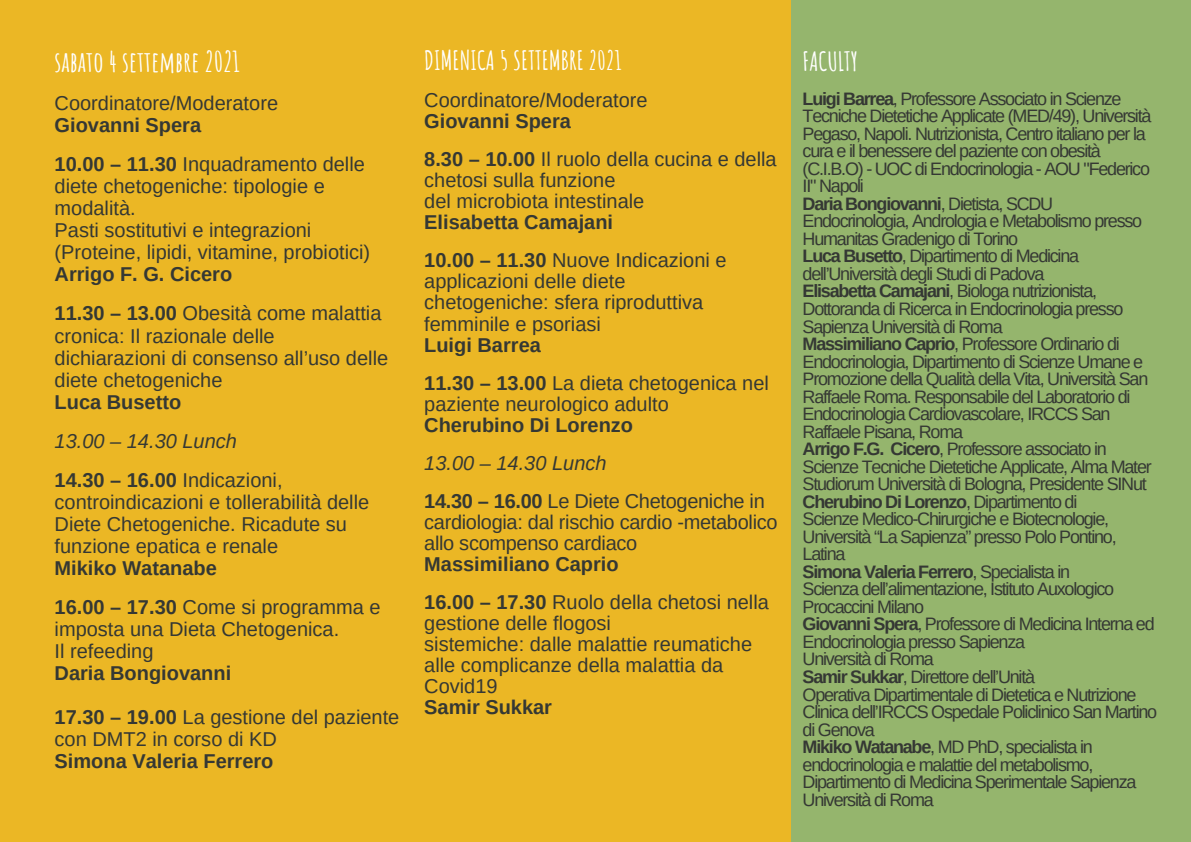
<style>
.page{position:relative;width:1191px;height:842px;background:#fff}
.page>*{position:absolute;margin:0;border:0;box-sizing:border-box;transform-origin:0 0}
.t1{font:700 28px "Amatic SC";color:#fff}
.t2{font:700 26px "Amatic SC";color:#fff}
.t3{font:20px/22px "Arimo";color:#353834}
.t4{font:700 20px/38px "Arimo";color:#353834}
.t5{font:italic 20px/39px "Arimo";color:#353834}
.t6{font:18px/17.6px "Arimo";letter-spacing:-.07em;color:#353834}
.s1{font-weight:400}
.s2{font-weight:700;font-style:normal}
.s3{font-style:normal}
.s4{font-weight:700}
.s5{font-style:italic}
</style>
<div class="page">
<div style="left:0;top:0;width:1191px;height:841px;background:#ebb725"></div>
<div style="left:791px;top:0;width:400px;height:841px;background:#95b56d"></div>
<h1 class="t1" style="left:55px;top:44px;width:187px">sabato 4 settembre 2021</h1>
<p class="t3" style="left:55px;top:92px;width:225px">Coordinatore/Moderatore</p>
<p class="t4" style="left:55px;top:106px;width:312px;line-height:39px">Giovanni Spera<br>10.00 – 11.30 <span class="s1">Inquadramento delle</span></p>
<p class="t3" style="left:55px;top:175px;width:317px">diete chetogeniche: tipologie e modalità.<br>Pasti sostitutivi e integrazioni (Proteine, lipidi, vitamine, probiotici)</p>
<p class="t4" style="left:55px;top:255px;width:328px;line-height:39px">Arrigo F. G. Cicero<br>11.30 – 13.00 <span class="s1">Obesità come malattia</span></p>
<p class="t3" style="left:55px;top:324px;width:335px">cronica: Il razionale delle dichiarazioni di consenso all’uso delle diete chetogeniche</p>
<p class="t4" style="left:55px;top:382px;width:128px">Luca Busetto</p>
<p class="t5" style="left:55px;top:421px;width:230px">13.00 – 14.30 Lunch<br><span class="s2">14.30 – 16.00</span> <span class="s3">Indicazioni,</span></p>
<p class="t3" style="left:55px;top:491px;width:316px">controindicazioni e tollerabilità delle<br>Diete Chetogeniche. Ricadute su funzione epatica e renale</p>
<p class="t4" style="left:55px;top:548px;width:327px;line-height:39px">Mikiko Watanabe<br>16.00 – 17.30 <span class="s1">Come si programma e</span></p>
<p class="t3" style="left:55px;top:618px;width:286px">imposta una Dieta Chetogenica.<br>Il refeeding</p>
<p class="t4" style="left:55px;top:654px;width:178px">Daria Bongiovanni</p>
<p class="t3" style="left:55px;top:706px;width:346px"><span class="s4">17.30 – 19.00</span> La gestione del paziente con DMT2 in corso di KD</p>
<p class="t4" style="left:55px;top:742px;width:220px">Simona Valeria Ferrero</p>
<h2 class="t2" style="left:424px;top:44px;width:199px">DIMENICA 5 SETTEMBRE 2021</h2>
<p class="t3" style="left:424px;top:89px;width:225px">Coordinatore/Moderatore</p>
<p class="t3" style="left:424px;top:102px;width:354px;line-height:38px"><span class="s4">Giovanni Spera<br>8.30 – 10.00</span> Il ruolo della cucina e della</p>
<p class="t3" style="left:424px;top:170px;width:222px;line-height:21px">chetosi sulla funzione del microbiota intestinale</p>
<p class="t4" style="left:424px;top:203px;width:304px">Elisabetta Camajani<br>10.00 – 11.30 <span class="s1">Nuove Indicazioni e</span></p>
<p class="t3" style="left:424px;top:271px;width:281px;line-height:21px">applicazioni delle diete chetogeniche: sfera riproduttiva femminile e psoriasi</p>
<p class="t4" style="left:424px;top:325px;width:346px">Luigi Barrea<br>11.30 – 13.00 <span class="s1">La dieta chetogenica nel</span></p>
<p class="t3" style="left:424px;top:392px;width:246px">paziente neurologico adulto</p>
<p class="t4" style="left:424px;top:405px;width:210px">Cherubino Di Lorenzo</p>
<p class="t3" style="left:424px;top:443px;width:342px;line-height:38px"><span class="s5">13.00 – 14.30 Lunch<br></span><span class="s4">14.30 – 16.00</span> Le Diete Chetogeniche in</p>
<p class="t3" style="left:424px;top:511px;width:355px;line-height:21px">cardiologia: dal rischio cardio -metabolico allo scompenso cardiaco</p>
<p class="t4" style="left:424px;top:545px;width:346px">Massimiliano Caprio<br>16.00 – 17.30 <span class="s1">Ruolo della chetosi nella</span></p>
<p class="t3" style="left:424px;top:612px;width:329px;line-height:21px">gestione delle flogosi<br>sistemiche: dalle malattie reumatiche alle complicanze della malattia da<br>Covid19</p>
<p class="t4" style="left:424px;top:688px;width:129px">Samir Sukkar</p>
<h2 class="t2" style="left:803px;top:44px;width:57px">FACULTY</h2>
<p class="t6" style="left:803px;top:90px;width:356px"><span class="s4">Luigi Barrea</span>, Professore Associato in Scienze Tecniche Dietetiche Applicate (MED/49), Università Pegaso, Napoli. Nutrizionista, Centro italiano per la cura e il benessere del paziente con obesità (C.I.B.O) - UOC di Endocrinologia - AOU "Federico II" Napoli<br><span class="s4">Daria Bongiovanni</span>, Dietista, SCDU Endocrinologia, Andrologia e Metabolismo presso Humanitas Gradenigo di Torino<br><span class="s4">Luca Busetto</span>, Dipartimento di Medicina dell’Università degli Studi di Padova<br><span class="s4">Elisabetta Camajani</span>, Biologa nutrizionista, Dottoranda di Ricerca in Endocrinologia presso Sapienza Università di Roma<br><span class="s4">Massimiliano Caprio</span>, Professore Ordinario di Endocrinologia, Dipartimento di Scienze Umane e Promozione della Qualità della Vita, Università San Raffaele Roma. Responsabile del Laboratorio di Endocrinologia Cardiovascolare, IRCCS San Raffaele Pisana, Roma<br><span class="s4">Arrigo F.G. Cicero</span>, Professore associato in Scienze Tecniche Dietetiche Applicate, Alma Mater Studiorum Università di Bologna, Presidente SINut <span class="s4">Cherubino Di Lorenzo</span>, Dipartimento di<br>Scienze Medico-Chirurgiche e Biotecnologie, Università “La Sapienza” presso Polo Pontino, Latina<br><span class="s4">Simona Valeria Ferrero</span>, Specialista in<br>Scienza dell’alimentazione, Istituto Auxologico Procaccini Milano<br><span class="s4">Giovanni Spera</span>, Professore di Medicina Interna ed Endocrinologia presso Sapienza<br>Università di Roma<br><span class="s4">Samir Sukkar</span>, Direttore dell’Unità<br>Operativa Dipartimentale di Dietetica e Nutrizione Clinica dell’IRCCS Ospedale Policlinico San Martino di Genova<br><span class="s4">Mikiko Watanabe</span>, MD PhD, specialista in endocrinologia e malattie del metabolismo, Dipartimento di Medicina Sperimentale Sapienza Università di Roma</p>
</div>
